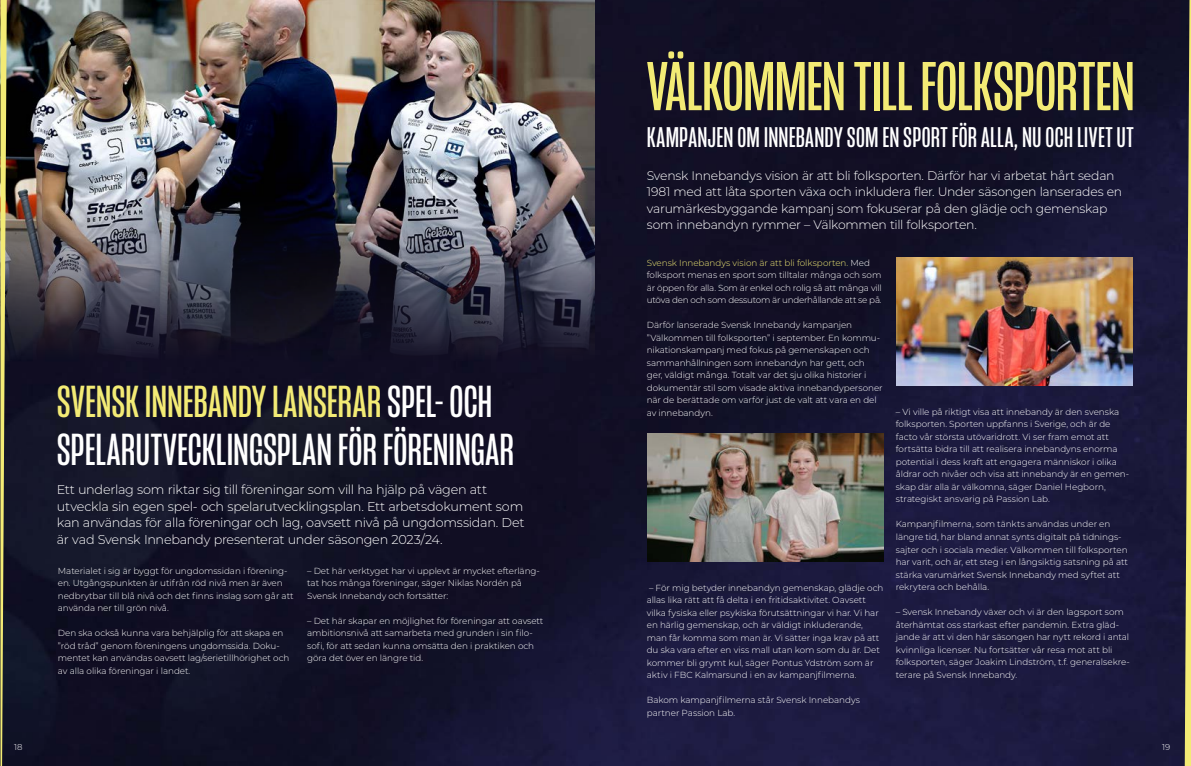
<style>
.page{position:relative;width:1191px;height:766px;background:#fff}
.page>*{position:absolute;margin:0;border:0;box-sizing:border-box;transform-origin:0 0}
.t1{font:70.8px "Mongoose";letter-spacing:-.01em;color:#f3eb75}
.t2{font:46px/47.7px "Mongoose";letter-spacing:.005em;color:#fff}
.t3{font:29.2px "Mongoose";letter-spacing:.01em;color:#fff}
.t4{font:300 12.8px/16.5px "Montserrat";letter-spacing:-.02em;color:#fff}
.t5{font:300 12.4px/16.5px "Montserrat";letter-spacing:-.02em;color:#fff}
.t6{font:300 8.8px/12.5px "Montserrat";letter-spacing:-.005em;color:#fff}
.t7{font:300 8.5px "Montserrat";color:#fff}
.s1{color:#f3eb75}
</style>
<div class="page">
<img style="left:7px;top:0;width:1177px;height:765px">
<img style="left:7px;top:0;width:588px;height:360px">
<img style="left:647px;top:433px;width:236px;height:128px">
<img style="left:896px;top:257px;width:236px;height:128px">
<svg style="left:0;top:0;width:7px;height:765px;background:#969255"></svg>
<svg style="left:1184px;top:0;width:7px;height:765px;background:#918c58"></svg>
<h2 class="t2" style="left:57px;top:378px;width:459px"><span class="s1">SVENSK INNEBANDY LANSERAR</span> SPEL- OCH<br>SPELARUTVECKLINGSPLAN FÖR FÖRENINGAR</h2>
<p class="t4" style="left:57px;top:481px;width:469px">Ett underlag som riktar sig till föreningar som vill ha hjälp på vägen att utveckla sin egen spel- och spelarutvecklingsplan. Ett arbetsdokument som kan användas för alla föreningar och lag, oavsett nivå på ungdomssidan. Det är vad Svensk Innebandy presenterat under säsongen 2023/24.</p>
<p class="t6" style="left:58px;top:563px;width:237px">Materialet i sig är byggt för ungdomssidan i förening&shy;en. Utgångspunkten är utifrån röd nivå men är även nedbrytbar till blå nivå och det finns inslag som går att använda ner till grön nivå.</p>
<p class="t6" style="left:58px;top:626px;width:233px">Den ska också kunna vara behjälplig för att skapa en ”röd tråd” genom föreningens ungdomssida. Doku&shy;mentet kan användas oavsett lag/serietillhörighet och av alla olika föreningar i landet.</p>
<p class="t6" style="left:307px;top:563px;width:234px">– Det här verktyget har vi upplevt är mycket efterläng&shy;tat hos många föreningar, säger Niklas Nordén på<br>Svensk Innebandy och fortsätter:</p>
<p class="t6" style="left:307px;top:613px;width:238px">– Det här skapar en möjlighet för föreningar att oavsett ambitionsnivå att samarbeta med grunden i sin filo&shy;sofi, för att sedan kunna omsätta den i praktiken och göra det över en längre tid.</p>
<h1 class="t1" style="left:647px;top:46px;width:490px">VÄLKOMMEN TILL FOLKSPORTEN</h1>
<h3 class="t3" style="left:647px;top:121px;width:488px">KAMPANJEN OM INNEBANDY SOM EN SPORT FÖR ALLA, NU OCH LIVET UT</h3>
<p class="t5" style="left:647px;top:167px;width:477px">Svensk Innebandys vision är att bli folksporten. Därför har vi arbetat hårt sedan 1981 med att låta sporten växa och inkludera fler. Under säsongen lanserades en varumärkesbyggande kampanj som fokuserar på den glädje och gemenskap som innebandyn rymmer – Välkommen till folksporten.</p>
<p class="t6" style="left:647px;top:256px;width:237px"><span class="s1">Svensk Innebandys vision är att bli folksporten.</span> Med folksport menas en sport som tilltalar många och som är öppen för alla. Som är enkel och rolig så att många vill utöva den och som dessutom är underhållande att se på.</p>
<p class="t6" style="left:647px;top:318px;width:237px">Därför lanserade Svensk Innebandy kampanjen ”Välkommen till folksporten” i september. En kommu&shy;nikationskampanj med fokus på gemenskapen och sammanhållningen som innebandyn har gett, och ger, väldigt många. Totalt var det sju olika historier i dokumentär stil som visade aktiva innebandypersoner när de berättade om varför just de valt att vara en del av innebandyn.</p>
<p class="t6" style="left:647px;top:581px;width:238px">– För mig betyder innebandyn gemenskap, glädje och allas lika rätt att få delta i en fritidsaktivitet. Oavsett vilka fysiska eller psykiska förutsättningar vi har. Vi har en härlig gemenskap, och är väldigt inkluderande, man får komma som man är. Vi sätter inga krav på att du ska vara efter en viss mall utan kom som du är. Det kommer bli grymt kul, säger Pontus Ydström som är aktiv i FBC Kalmarsund i en av kampanjfilmerna.</p>
<p class="t6" style="left:647px;top:693px;width:215px">Bakom kampanjfilmerna står Svensk Innebandys partner Passion Lab.</p>
<p class="t6" style="left:895px;top:405px;width:235px">– Vi ville på riktigt visa att innebandy är den svenska folksporten. Sporten uppfanns i Sverige, och är de facto vår största utövaridrott. Vi ser fram emot att fortsätta bidra till att realisera innebandyns enorma potential i dess kraft att engagera människor i olika åldrar och nivåer och visa att innebandy är en gemen&shy;skap där alla är välkomna, säger Daniel Hegborn, strategiskt ansvarig på Passion Lab.</p>
<p class="t6" style="left:895px;top:517px;width:234px">Kampanjfilmerna, som tänkts användas under en längre tid, har bland annat synts digitalt på tidnings&shy;sajter och i sociala medier. Välkommen till folksporten har varit, och är, ett steg i en långsiktig satsning på att stärka varumärket Svensk Innebandy med syftet att rekrytera och behålla.</p>
<p class="t6" style="left:895px;top:605px;width:235px">– Svensk Innebandy växer och vi är den lagsport som återhämtat oss starkast efter pandemin. Extra gläd&shy;jande är att vi den här säsongen har nytt rekord i antal kvinnliga licenser. Nu fortsätter vår resa mot att bli folksporten, säger Joakim Lindström, t.f. generalsekre&shy;terare på Svensk Innebandy.</p>
<p class="t7" style="left:14px;top:740px;width:10px">18</p>
<p class="t7" style="left:1162px;top:740px;width:10px">19</p>
</div>
